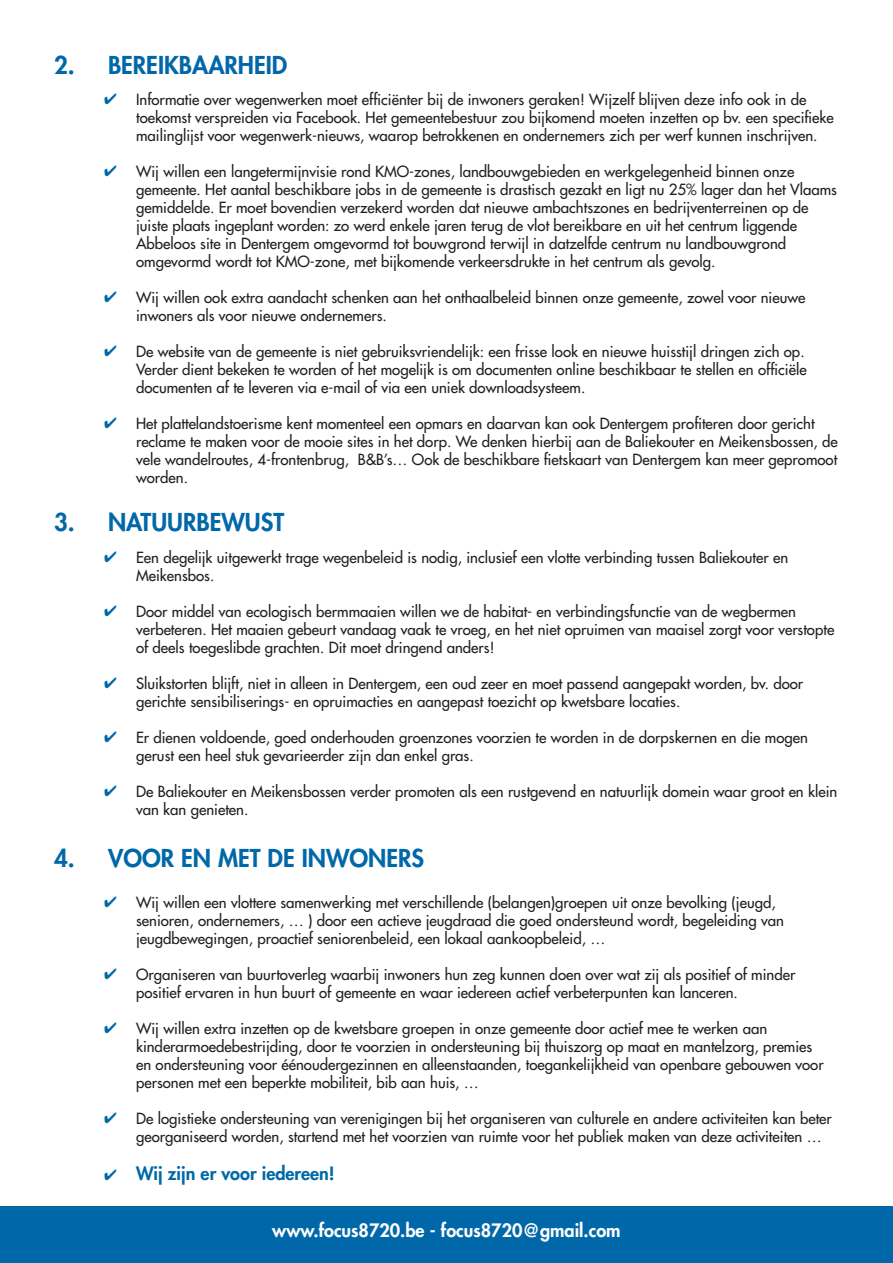
<style>
.page{position:relative;width:893px;height:1263px;background:#fff}
.page>*{position:absolute;margin:0;border:0;box-sizing:border-box;transform-origin:0 0}
.t1{font:800 24px "Futura Std";color:#0068a9}
.t2{font:800 18px "Futura Std";color:#fff}
.t3{font:800 18px "Futura Std";color:#0068a9}
.t4{font:500 15px/18px "Futura Std";color:#231f20}
</style>
<div class="page">
<div style="left:0;top:1206px;width:893px;height:57px;background:#0068a9"></div>
<p class="t1" style="left:54px;top:50px;width:235px">2. BEREIKBAARHEID</p>
<p class="t4" style="left:136px;top:90px;width:699px">Informatie over wegenwerken moet efficiënter bij de inwoners geraken! Wijzelf blijven deze info ook in de toekomst verspreiden via Facebook. Het gemeentebestuur zou bijkomend moeten inzetten op bv. een specifieke mailinglijst voor wegenwerk-nieuws, waarop betrokkenen en ondernemers zich per werf kunnen inschrijven.</p>
<p class="t4" style="left:136px;top:162px;width:702px">Wij willen een langetermijnvisie rond KMO-zones, landbouwgebieden en werkgelegenheid binnen onze gemeente. Het aantal beschikbare jobs in de gemeente is drastisch gezakt en ligt nu 25% lager dan het Vlaams gemiddelde. Er moet bovendien verzekerd worden dat nieuwe ambachtszones en bedrijventerreinen op de juiste plaats ingeplant worden: zo werd enkele jaren terug de vlot bereikbare en uit het centrum liggende Abbeloos site in Dentergem omgevormd tot bouwgrond terwijl in datzelfde centrum nu landbouwgrond omgevormd wordt tot KMO-zone, met bijkomende verkeersdrukte in het centrum als gevolg.</p>
<p class="t4" style="left:136px;top:288px;width:671px">Wij willen ook extra aandacht schenken aan het onthaalbeleid binnen onze gemeente, zowel voor nieuwe inwoners als voor nieuwe ondernemers.</p>
<p class="t4" style="left:136px;top:342px;width:672px">De website van de gemeente is niet gebruiksvriendelijk: een frisse look en nieuwe huisstijl dringen zich op.<br>Verder dient bekeken te worden of het mogelijk is om documenten online beschikbaar te stellen en officiële documenten af te leveren via e-mail of via een uniek downloadsysteem.</p>
<p class="t4" style="left:136px;top:414px;width:703px">Het plattelandstoerisme kent momenteel een opmars en daarvan kan ook Dentergem profiteren door gericht reclame te maken voor de mooie sites in het dorp. We denken hierbij aan de Baliekouter en Meikensbossen, de vele wandelroutes, 4-frontenbrug, B&amp;B’s… Ook de beschikbare fietskaart van Dentergem kan meer gepromoot worden.</p>
<p class="t1" style="left:54px;top:507px;width:232px">3. NATUURBEWUST</p>
<p class="t4" style="left:136px;top:548px;width:654px">Een degelijk uitgewerkt trage wegenbeleid is nodig, inclusief een vlotte verbinding tussen Baliekouter en<br>Meikensbos.</p>
<p class="t4" style="left:136px;top:602px;width:700px">Door middel van ecologisch bermmaaien willen we de habitat- en verbindingsfunctie van de wegbermen verbeteren. Het maaien gebeurt vandaag vaak te vroeg, en het niet opruimen van maaisel zorgt voor verstopte of deels toegeslibde grachten. Dit moet dringend anders!</p>
<p class="t4" style="left:136px;top:674px;width:669px">Sluikstorten blijft, niet in alleen in Dentergem, een oud zeer en moet passend aangepakt worden, bv. door gerichte sensibiliserings- en opruimacties en aangepast toezicht op kwetsbare locaties.</p>
<p class="t4" style="left:136px;top:728px;width:673px">Er dienen voldoende, goed onderhouden groenzones voorzien te worden in de dorpskernen en die mogen gerust een heel stuk gevarieerder zijn dan enkel gras.</p>
<p class="t4" style="left:136px;top:782px;width:703px">De Baliekouter en Meikensbossen verder promoten als een rustgevend en natuurlijk domein waar groot en klein van kan genieten.</p>
<p class="t1" style="left:54px;top:843px;width:372px">4. VOOR EN MET DE INWONERS</p>
<p class="t4" style="left:136px;top:893px;width:649px">Wij willen een vlottere samenwerking met verschillende (belangen)groepen uit onze bevolking (jeugd, senioren, ondernemers, … ) door een actieve jeugdraad die goed ondersteund wordt, begeleiding van jeugdbewegingen, proactief seniorenbeleid, een lokaal aankoopbeleid, …</p>
<p class="t4" style="left:136px;top:965px;width:661px">Organiseren van buurtoverleg waarbij inwoners hun zeg kunnen doen over wat zij als positief of minder positief ervaren in hun buurt of gemeente en waar iedereen actief verbeterpunten kan lanceren.</p>
<p class="t4" style="left:136px;top:1019px;width:689px">Wij willen extra inzetten op de kwetsbare groepen in onze gemeente door actief mee te werken aan kinderarmoedebestrijding, door te voorzien in ondersteuning bij thuiszorg op maat en mantelzorg, premies en ondersteuning voor éénoudergezinnen en alleenstaanden, toegankelijkheid van openbare gebouwen voor personen met een beperkte mobiliteit, bib aan huis, …</p>
<p class="t4" style="left:136px;top:1109px;width:697px">De logistieke ondersteuning van verenigingen bij het organiseren van culturele en andere activiteiten kan beter georganiseerd worden, startend met het voorzien van ruimte voor het publiek maken van deze activiteiten …</p>
<p class="t3" style="left:136px;top:1162px;width:200px">Wij zijn er voor iedereen!</p>
<p class="t2" style="left:272px;top:1219px;width:350px">www.focus8720.be - focus8720@gmail.com</p>
</div>
